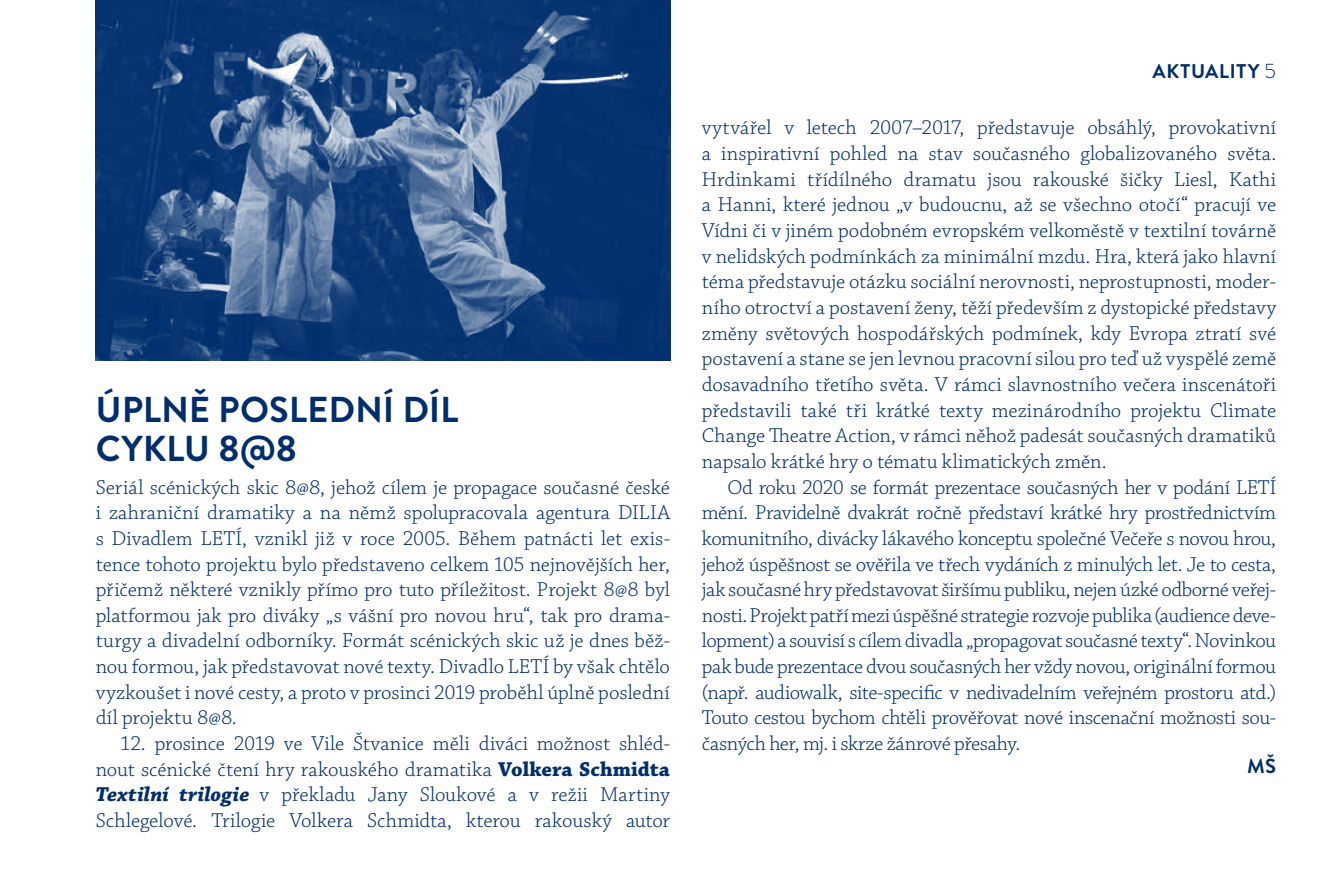
<style>
.page{position:relative;width:1340px;height:893px;background:#fff}
.page>*{position:absolute;margin:0;border:0;box-sizing:border-box;transform-origin:0 0}
.t1{font:700 36px/38.2px "Brandon Text";letter-spacing:.01em;color:#002e6d}
.t2{font:300 21.15px/25.7px "Chaparral Pro";letter-spacing:-.005em;color:#002e6d;text-align:justify}
.t3{font:700 20.25px "Brandon Text";color:#002e6d}
.t4{font:700 19.8px "Brandon Text";letter-spacing:.03em;color:#002e6d}
.s1{font-weight:700}
.s2{font-weight:700;font-style:italic}
.s3{font-weight:300;font-size:20.25px}
</style>
<div class="page">
<img style="left:96px;top:0;width:574px;height:361px">
<h1 class="t1" style="left:96px;top:390px;width:364px">ÚPLNĚ POSLEDNÍ DÍL<br>CYKLU 8@8</h1>
<p class="t2" style="left:96px;top:475px;width:576px">Seriál scénických skic 8@8, jehož cílem je propagace současné české i zahraniční dramatiky a na němž spolupracovala agentura DILIA s Divadlem LETÍ, vznikl již v roce 2005. Během patnácti let exis&shy;tence tohoto projektu bylo představeno celkem 105 nejnovějších her, přičemž některé vznikly přímo pro tuto příležitost. Projekt 8@8 byl platformou jak pro diváky „s vášní pro novou hru“, tak pro drama&shy;turgy a divadelní odborníky. Formát scénických skic už je dnes běž&shy;nou formou, jak představovat nové texty. Divadlo LETÍ by však chtělo vyzkoušet i nové cesty, a proto v prosinci 2019 proběhl úplně poslední díl projektu 8@8.</p>
<p class="t2" style="left:96px;top:731px;width:576px;text-indent:26px">12. prosince 2019 ve Vile Štvanice měli diváci možnost shléd&shy;nout scénické čtení hry rakouského dramatika <span class="s1">Volkera Schmidta </span><span class="s2">Textilní trilogie</span> v překladu Jany Sloukové a v režii Martiny Schlegelové. Trilogie Volkera Schmidta, kterou rakouský autor</p>
<p class="t4" style="left:1152px;top:57px;width:125px">AKTUALITY <span class="s3">5</span></p>
<p class="t2" style="left:702px;top:116px;width:576px">vytvářel v letech 2007–2017, představuje obsáhlý, provokativní a inspirativní pohled na stav současného globalizovaného světa.<br>Hrdinkami třídílného dramatu jsou rakouské šičky Liesl, Kathi a Hanni, které jednou „v budoucnu, až se všechno otočí“ pracují ve Vídni či v jiném podobném evropském velkoměstě v textilní továrně v nelidských podmínkách za minimální mzdu. Hra, která jako hlavní téma představuje otázku sociální nerovnosti, neprostupnosti, moder&shy;ního otroctví a postavení ženy, těží především z dystopické představy změny světových hospodářských podmínek, kdy Evropa ztratí své postavení a stane se jen levnou pracovní silou pro teď už vyspělé země dosavadního třetího světa. V rámci slavnostního večera inscenátoři představili také tři krátké texty mezinárodního projektu Climate Change Theatre Action, v rámci něhož padesát současných dramatiků napsalo krátké hry o tématu klimatických změn.</p>
<p class="t2" style="left:702px;top:475px;width:576px;text-indent:26px">Od roku 2020 se formát prezentace současných her v podání LETÍ mění. Pravidelně dvakrát ročně představí krátké hry prostřednictvím komunitního, divácky lákavého konceptu společné Večeře s novou hrou, jehož úspěšnost se ověřila ve třech vydáních z minulých let. Je to cesta, jak současné hry představovat širšímu publiku, nejen úzké odborné veřej&shy;nosti. Projekt patří mezi úspěšné strategie rozvoje publika (audience deve&shy;lopment) a souvisí s cílem divadla „propagovat současné texty“. Novinkou pak bude prezentace dvou současných her vždy novou, originální formou (např. audiowalk, site-specific v nedivadelním veřejném prostoru atd.)<br>Touto cestou bychom chtěli prověřovat nové inscenační možnosti sou&shy;časných her, mj. i skrze žánrové přesahy.</p>
<p class="t3" style="left:1247px;top:751px;width:30px">MŠ</p>
</div>
